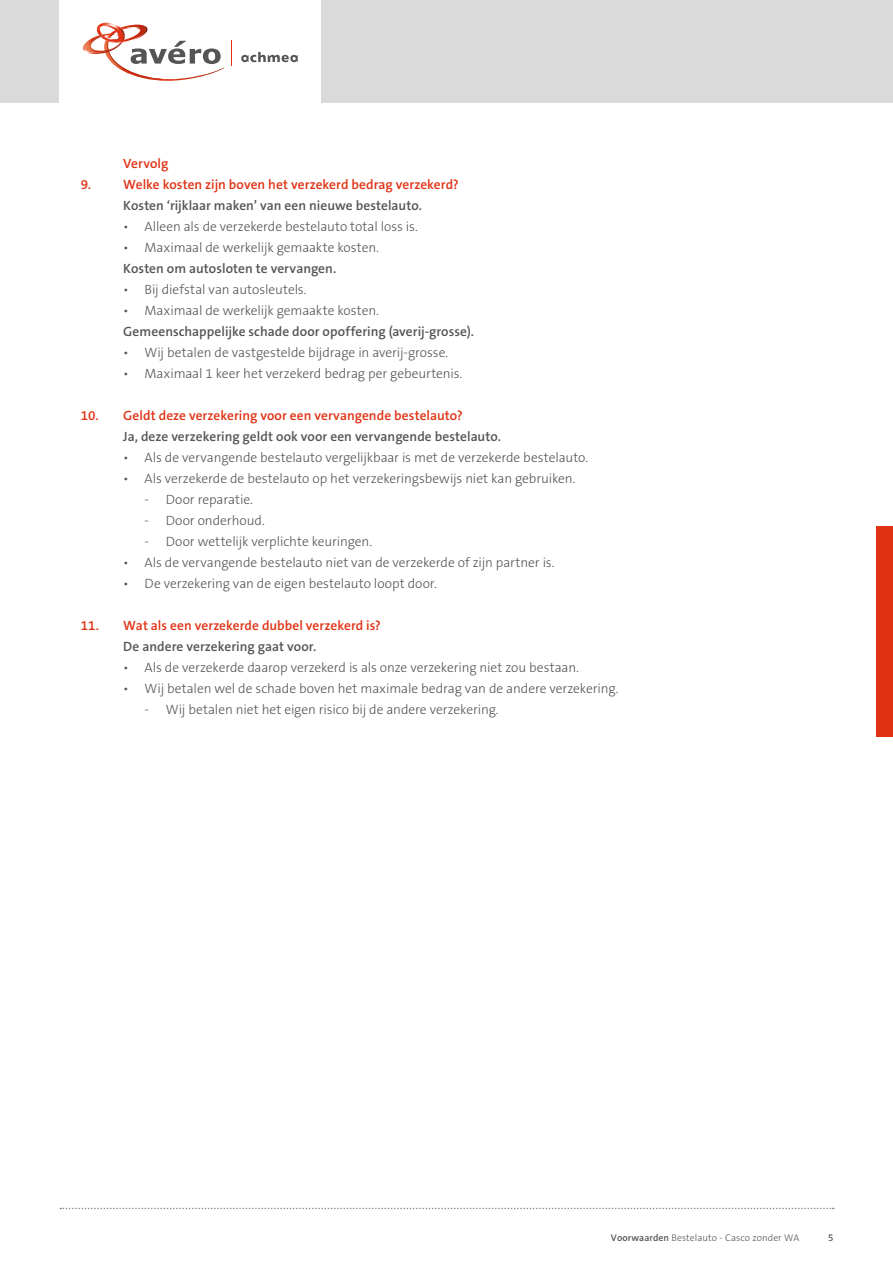
<style>
.page{position:relative;width:893px;height:1263px;background:#fff}
.page>*{position:absolute;margin:0;border:0;box-sizing:border-box;transform-origin:0 0}
.t1{font:300 13.5px "The Sans B3";letter-spacing:-.01em;color:#555}
.t2{font:600 13.5px "The Sans B6";letter-spacing:.005em;color:#555}
.t3{font:600 13.5px "The Sans B6";letter-spacing:.005em;color:#e13214}
.t4{font:300 9.75px "The Sans B3";letter-spacing:.005em;color:#555}
.s1{font-family:"The Sans B6";font-weight:600}
</style>
<div class="page">
<div style="left:0;top:0;width:893px;height:103px;background:#dadada"></div>
<div style="left:60px;top:0;width:261px;height:103px;background:#fff"></div>
<svg style="left:241px;top:52px;width:57px;height:10px"></svg>
<svg style="left:83px;top:22px;width:141px;height:59px"></svg>
<svg style="left:231px;top:41px;width:1px;height:25px"></svg>
<svg style="left:60px;top:1208px;width:774px;height:1px"></svg>
<div style="left:876px;top:526px;width:17px;height:211px;background:#e13214"></div>
<p class="t3" style="left:123px;top:156px;width:47px">Vervolg</p>
<p class="t3" style="left:81px;top:177px;width:380px">9. Welke kosten zijn boven het verzekerd bedrag verzekerd?</p>
<p class="t2" style="left:123px;top:198px;width:300px">Kosten ‘rijklaar maken’ van een nieuwe bestelauto.</p>
<p class="t1" style="left:123px;top:220px;width:296px">• Alleen als de verzekerde bestelauto total loss is.</p>
<p class="t1" style="left:123px;top:241px;width:257px">• Maximaal de werkelijk gemaakte kosten.</p>
<p class="t2" style="left:123px;top:261px;width:214px">Kosten om autosloten te vervangen.</p>
<p class="t1" style="left:123px;top:283px;width:185px">• Bij diefstal van autosleutels.</p>
<p class="t1" style="left:123px;top:304px;width:257px">• Maximaal de werkelijk gemaakte kosten.</p>
<p class="t2" style="left:123px;top:324px;width:352px">Gemeenschappelijke schade door opoffering (averij-grosse).</p>
<p class="t1" style="left:123px;top:346px;width:327px">• Wij betalen de vastgestelde bijdrage in averij-grosse.</p>
<p class="t1" style="left:123px;top:367px;width:341px">• Maximaal 1 keer het verzekerd bedrag per gebeurtenis.</p>
<p class="t3" style="left:81px;top:408px;width:384px">10. Geldt deze verzekering voor een vervangende bestelauto?</p>
<p class="t2" style="left:123px;top:429px;width:379px">Ja, deze verzekering geldt ook voor een vervangende bestelauto.</p>
<p class="t1" style="left:123px;top:451px;width:466px">• Als de vervangende bestelauto vergelijkbaar is met de verzekerde bestelauto.</p>
<p class="t1" style="left:123px;top:472px;width:454px">• Als verzekerde de bestelauto op het verzekeringsbewijs niet kan gebruiken.</p>
<p class="t1" style="left:145px;top:493px;width:110px">- Door reparatie.</p>
<p class="t1" style="left:145px;top:514px;width:122px">- Door onderhoud.</p>
<p class="t1" style="left:145px;top:535px;width:229px">- Door wettelijk verplichte keuringen.</p>
<p class="t1" style="left:123px;top:556px;width:433px">• Als de vervangende bestelauto niet van de verzekerde of zijn partner is.</p>
<p class="t1" style="left:123px;top:577px;width:315px">• De verzekering van de eigen bestelauto loopt door.</p>
<p class="t3" style="left:81px;top:618px;width:302px">11. Wat als een verzekerde dubbel verzekerd is?</p>
<p class="t2" style="left:123px;top:640px;width:194px">De andere verzekering gaat voor.</p>
<p class="t1" style="left:123px;top:661px;width:457px">• Als de verzekerde daarop verzekerd is als onze verzekering niet zou bestaan.</p>
<p class="t1" style="left:123px;top:682px;width:497px">• Wij betalen wel de schade boven het maximale bedrag van de andere verzekering.</p>
<p class="t1" style="left:145px;top:703px;width:356px">- Wij betalen niet het eigen risico bij de andere verzekering.</p>
<p class="t4" style="left:611px;top:1233px;width:190px"><span class="s1">Voorwaarden</span> Bestelauto - Casco zonder WA</p>
<p class="t4" style="left:828px;top:1233px;width:7px">5</p>
</div>
